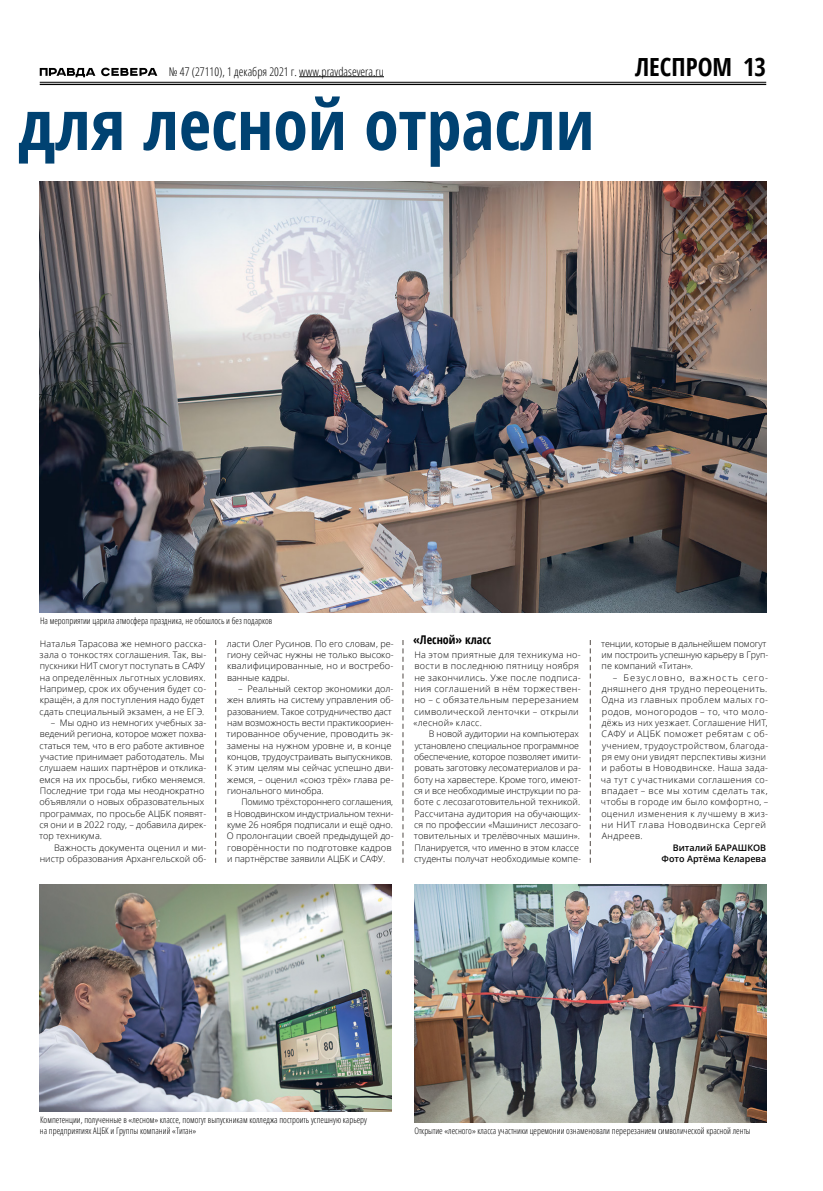
<style>
.page{position:relative;width:823px;height:1191px;background:#fff}
.page>*{position:absolute;margin:0;border:0;box-sizing:border-box;transform-origin:0 0}
.t1{font:700 condensed 70px "Open Sans";color:#004272}
.t2{font:700 condensed 25px "Open Sans";color:#000}
.t3{font:300 condensed 12px "Open Sans";color:#000}
.t4{font:700 condensed 12px "Open Sans";color:#000}
.t5{font:300 9px/11.3px "Open Sans";letter-spacing:.005em;color:#000}
.t6{font:300 9px/11.3px "Open Sans";letter-spacing:.035em;color:#000}
.t7{font:300 condensed 9px/11.3px "Open Sans";color:#000}
.t8{font:300 9px/11.3px "Open Sans";letter-spacing:.03em;color:#000}
.t9{font:600 9px/11.3px "Open Sans";color:#000;text-align:right}
</style>
<div class="page">
<hr style="left:40px;top:82px;width:725px;height:1px;background:#000">
<hr style="left:40px;top:84px;width:725px;height:1px;background:#000">
<hr style="left:299px;top:76px;width:85px;height:1px;background:#000">
<svg style="left:40px;top:68px;width:55px;height:9px"></svg>
<svg style="left:101px;top:68px;width:56px;height:8px"></svg>
<img style="left:40px;top:181px;width:725px;height:431px">
<svg style="left:215px;top:640px;width:1px;height:222px"></svg>
<svg style="left:402px;top:640px;width:1px;height:222px"></svg>
<svg style="left:589px;top:640px;width:1px;height:222px"></svg>
<img style="left:40px;top:884px;width:351px;height:227px">
<img style="left:414px;top:884px;width:351px;height:239px">
<h3 class="t3" style="left:169px;top:63px;width:217px">№ 47 (27110), 1 декабря 2021 г. www.pravdasevera.ru</h3>
<h2 class="t2" style="left:634px;top:49px;width:133px">ЛЕСПРОМ 13</h2>
<h1 class="t1" style="left:18px;top:76px;width:577px">для лесной отрасли</h1>
<p class="t7" style="left:40px;top:614px;width:233px">На мероприятии царила атмосфера праздника, не обошлось и без подарков</p>
<p class="t5" style="left:39px;top:637px;width:168px">Наталья Тарасова же немного расска&shy;зала о тонкостях соглашения. Так, вы&shy;пускники НИТ смогут поступать в САФУ на определённых льготных условиях.<br>Например, срок их обучения будет со&shy;кращён, а для поступления надо будет сдать специальный экзамен, а не ЕГЭ.</p>
<p class="t5" style="left:39px;top:717px;width:168px;text-indent:12px">– Мы одно из немногих учебных за&shy;ведений региона, которое может похва&shy;статься тем, что в его работе активное участие принимает работодатель. Мы слушаем наших партнёров и отклика&shy;емся на их просьбы, гибко меняемся.<br>Последние три года мы неоднократно объявляли о новых образовательных программах, по просьбе АЦБК появят&shy;ся они и в 2022 году, – добавила дирек&shy;тор техникума.</p>
<p class="t5" style="left:40px;top:841px;width:168px;text-align:right">Важность документа оценил и ми&shy;нистр образования Архангельской об-</p>
<p class="t5" style="left:227px;top:637px;width:168px;text-align:justify">ласти Олег Русинов. По его словам, ре&shy;гиону сейчас нужны не только высоко&shy;квалифицированные, но и востребо&shy;ванные кадры.</p>
<p class="t5" style="left:226px;top:682px;width:168px;text-indent:12px">– Реальный сектор экономики дол&shy;жен влиять на систему управления об&shy;разованием. Такое сотрудничество даст нам возможность вести практикоориен&shy;тированное обучение, проводить эк&shy;замены на нужном уровне и, в конце концов, трудоустраивать выпускников.<br>К этим целям мы сейчас успешно дви&shy;жемся, – оценил «союз трёх» глава ре&shy;гионального минобра.</p>
<p class="t5" style="left:227px;top:796px;width:168px;text-indent:15px">Помимо трёхстороннего соглашения, в Новодвинском индустриальном техни&shy;куме 26 ноября подписали и ещё одно.<br>О пролонгации своей предыдущей до&shy;говорённости по подготовке кадров и партнёрстве заявили АЦБК и САФУ.</p>
<h3 class="t4" style="left:413px;top:631px;width:80px">«Лесной» класс</h3>
<p class="t8" style="left:413px;top:648px;width:169px">На этом приятные для техникума но&shy;вости в последнюю пятницу ноября не закончились. Уже после подписа&shy;ния соглашений в нём торжествен&shy;но – с обязательным перерезанием символической ленточки – открыли «лесной» класс.</p>
<p class="t5" style="left:413px;top:728px;width:168px;text-indent:15px">В новой аудитории на компьютерах установлено специальное программное обеспечение, которое позволяет имити&shy;ровать заготовку лесоматериалов и ра&shy;боту на харвестере. Кроме того, имеют&shy;ся и все необходимые инструкции по ра&shy;боте с лесозаготовительной техникой.<br>Рассчитана аудитория на обучающих&shy;ся по профессии «Машинист лесозаго&shy;товительных и трелёвочных машин».<br>Планируется, что именно в этом классе студенты получат необходимые компе-</p>
<p class="t5" style="left:601px;top:637px;width:168px">тенции, которые в дальнейшем помогут им построить успешную карьеру в Груп&shy;пе компаний «Титан».</p>
<p class="t6" style="left:600px;top:671px;width:169px;text-indent:12px">– Безусловно, важность сего&shy;дняшнего дня трудно переоценить.<br>Одна из главных проблем малых го&shy;родов, моногородов – то, что моло&shy;дёжь из них уезжает. Соглашение НИТ,<br>САФУ и АЦБК поможет ребятам с об&shy;учением, трудоустройством, благода&shy;ря ему они увидят перспективы жизни и работы в Новодвинске. Наша зада&shy;ча тут с участниками соглашения со&shy;впадает – все мы хотим сделать так, чтобы в городе им было комфортно, – оценил изменения к лучшему в жиз&shy;ни НИТ глава Новодвинска Сергей<br>Андреев.</p>
<p class="t9" style="left:661px;top:841px;width:106px">Виталий БАРАШКОВ<br>Фото Артёма Келарева</p>
<p class="t7" style="left:40px;top:1113px;width:328px">Компетенции, полученные в «лесном» классе, помогут выпускникам колледжа построить успешную карьеру на предприятиях АЦБК и Группы компаний «Титан»</p>
<p class="t7" style="left:414px;top:1125px;width:338px">Открытие «лесного» класса участники церемонии ознаменовали перерезанием символической красной ленты</p>
</div>
